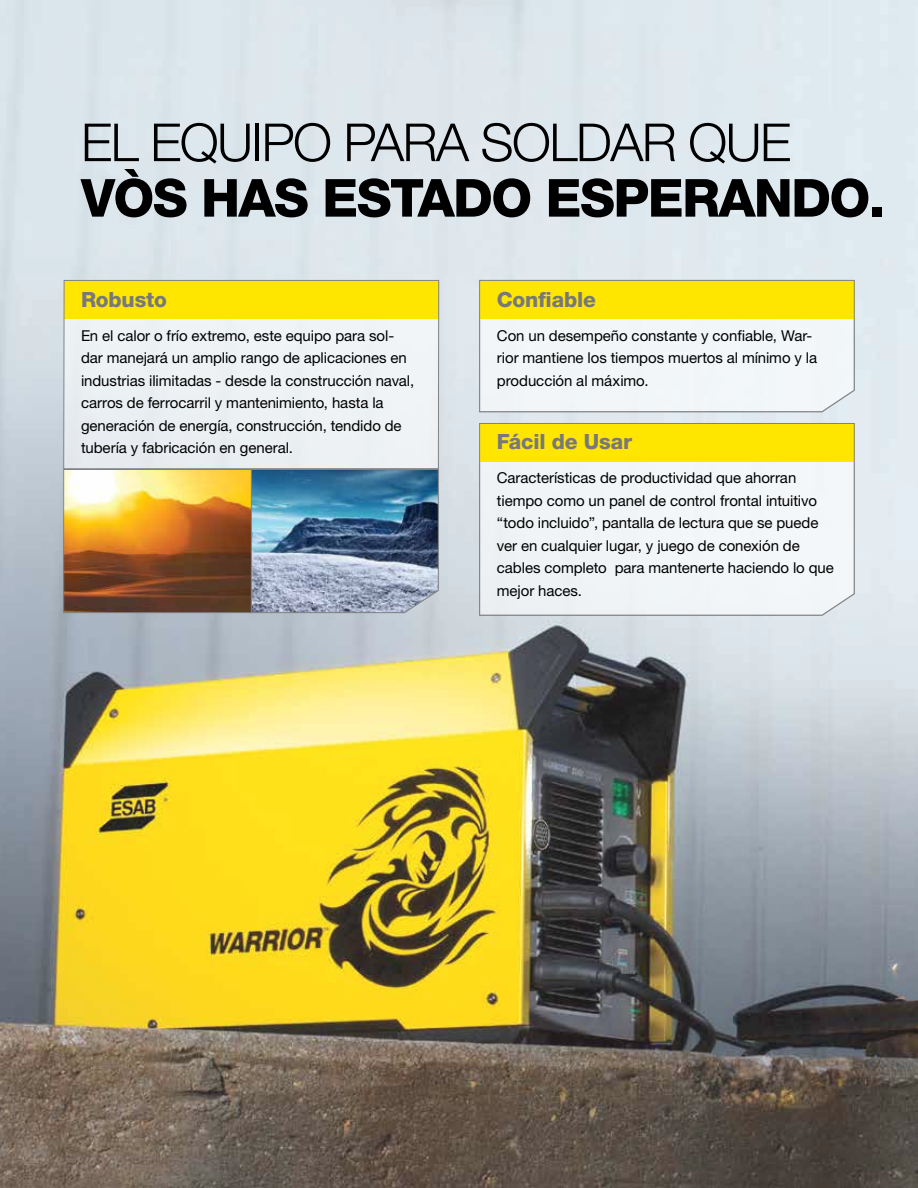
<style>
.page{position:relative;width:918px;height:1188px;background:#fff}
.page>*{position:absolute;margin:0;border:0;box-sizing:border-box;transform-origin:0 0}
.t1{font:800 52.5px "Helvetica Neue LT Std";letter-spacing:-.03em;color:#000}
.t2{font:300 52.5px "Helvetica Neue LT Std";letter-spacing:-.03em;color:#000}
.t3{font:800 21px "Helvetica Neue LT Std";letter-spacing:-.01em;color:#77787b}
.t4{font:15px/22.5px "Helvetica Neue LT Std";letter-spacing:-.005em;color:#000}
</style>
<div class="page">
<img style="left:0;top:0;width:918px;height:1188px">
<svg style="left:479px;top:423px;width:376px;height:193px"></svg>
<div style="left:65px;top:318px;width:372px;height:149px;background:#eef2f4"></div>
<div style="left:64px;top:280px;width:375px;height:38px;background:#ffe600"></div>
<img style="left:65px;top:471px;width:186px;height:140px">
<div style="left:63px;top:469px;width:190px;height:144px;border:1px solid #808285"></div>
<img style="left:251px;top:469px;width:188px;height:144px">
<div style="left:63px;top:280px;width:376px;height:189px;border:1px solid #808285"></div>
<svg style="left:479px;top:280px;width:376px;height:133px"></svg>
<h1 class="t2" style="left:81px;top:110px;width:642px">El equipo para soldar QUE</h1>
<h1 class="t1" style="left:81px;top:167px;width:806px">VÒS has estado esperando.</h1>
<h2 class="t3" style="left:81px;top:287px;width:87px">Robusto</h2>
<p class="t4" style="left:81px;top:324px;width:335px">En el calor o frío extremo, este equipo para sol&shy;dar manejará un amplio rango de aplicaciones en industrias ilimitadas - desde la construcción naval, carros de ferrocarril y mantenimiento, hasta la generación de energía, construcción, tendido de tubería y fabricación en general.</p>
<h2 class="t3" style="left:497px;top:287px;width:101px">Confiable</h2>
<p class="t4" style="left:497px;top:324px;width:322px">Con un desempeño constante y confiable, War&shy;rior mantiene los tiempos muertos al mínimo y la producción al máximo.</p>
<h2 class="t3" style="left:497px;top:429px;width:137px">Fácil de Usar</h2>
<p class="t4" style="left:497px;top:467px;width:338px">Características de productividad que ahorran tiempo como un panel de control frontal intuitivo “todo incluido”, pantalla de lectura que se puede ver en cualquier lugar, y juego de conexión de cables completo para mantenerte haciendo lo que mejor haces.</p>
</div>
